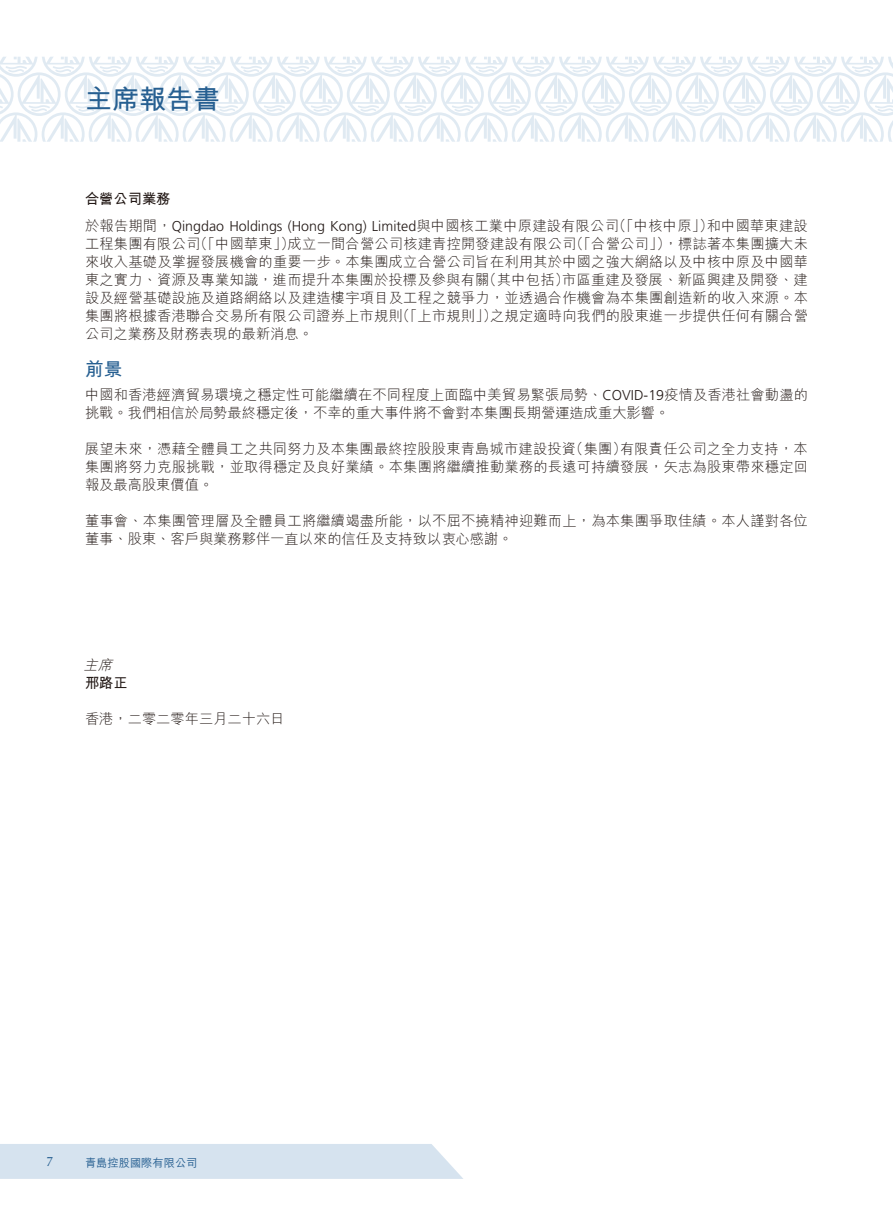
<style>
.page{position:relative;width:893px;height:1212px;background:#fff}
.page>*{position:absolute;margin:0;border:0;box-sizing:border-box;transform-origin:0 0}
.t1{font:700 27px "M Hei HK";color:#265f91}
.t2{font:700 18.75px "M Hei HK";color:#265f91}
.t3{font:300 14.25px/18px "M Hei HK";letter-spacing:.015em;color:#231916}
.t4{font:300 14.25px "Frutiger LT Std";color:#231916}
.t5{font:700 14.25px "M Hei HK";color:#231916}
.t6{font:italic 300 14.25px "M Hei HK";color:#231916}
.t7{font:500 13.5px "Optima LT Std";color:#265f91;scale:.9 1}
.t8{font:500 11.25px "M Hei HK";color:#265f91}
.s1{font-family:"M Hei HK"}
.s2{font-family:"Frutiger LT Std"}
</style>
<div class="page">
<svg style="left:0;top:57px;width:893px;height:85px"></svg>
<div style="left:0;top:1144px;width:463px;height:35px;background:#d6e3ef"></div>
<h1 class="t1" style="left:85px;top:80px;width:136px">主席報告書</h1>
<p class="t5" style="left:85px;top:188px;width:87px">合營公司業務</p>
<p class="t3" style="left:612px;top:217px;width:103px">（「中核中原」）</p>
<p class="t3" style="left:707px;top:217px;width:103px">和中國華東建設</p>
<p class="t4" style="left:85px;top:218px;width:535px"><span class="s1">於報告期間，</span>Qingdao Holdings (Hong Kong) Limited<span class="s1">與中國核工業中原建設有限公司</span></p>
<p class="t3" style="left:193px;top:235px;width:103px">（「中國華東」）</p>
<p class="t3" style="left:569px;top:235px;width:103px">（「合營公司」）</p>
<p class="t3" style="left:664px;top:235px;width:146px">，標誌著本集團擴大未</p>
<p class="t3" style="left:288px;top:235px;width:290px">成立一間合營公司核建青控開發建設有限公司</p>
<p class="t3" style="left:85px;top:235px;width:117px">工程集團有限公司</p>
<p class="t3" style="left:85px;top:253px;width:724px">來收入基礎及掌握發展機會的重要一步。本集團成立合營公司旨在利用其於中國之強大網絡以及中核中原及中國華</p>
<p class="t3" style="left:562px;top:271px;width:247px">市區重建及發展、新區興建及開發、建</p>
<p class="t3" style="left:85px;top:271px;width:406px">東之實力、資源及專業知識，進而提升本集團於投標及參與有關</p>
<p class="t3" style="left:85px;top:289px;width:724px">設及經營基礎設施及道路網絡以及建造樓宇項目及工程之競爭力，並透過合作機會為本集團創造新的收入來源。本</p>
<p class="t3" style="left:490px;top:307px;width:319px">之規定適時向我們的股東進一步提供任何有關合營</p>
<p class="t3" style="left:483px;top:271px;width:88px">（其中包括）</p>
<p class="t3" style="left:396px;top:307px;width:103px">（「上市規則」）</p>
<p class="t3" style="left:85px;top:307px;width:319px">集團將根據香港聯合交易所有限公司證券上市規則公司之業務及財務表現的最新消息。</p>
<h2 class="t2" style="left:85px;top:355px;width:39px">前景</h2>
<p class="t3" style="left:85px;top:386px;width:724px">中國和香港經濟貿易環境之穩定性可能繼續在不同程度上面臨中美貿易緊張局勢、<span class="s2">COVID-19</span>疫情及香港社會動盪的挑戰。我們相信於局勢最終穩定後，不幸的重大事件將不會對本集團長期營運造成重大影響。</p>
<p class="t3" style="left:620px;top:440px;width:189px">有限責任公司之全力支持，本</p>
<p class="t3" style="left:569px;top:440px;width:59px">（集團）</p>
<p class="t3" style="left:85px;top:440px;width:724px">展望未來，憑藉全體員工之共同努力及本集團最終控股股東青島城市建設投資<br>集團將努力克服挑戰，並取得穩定及良好業績。本集團將繼續推動業務的長遠可持續發展，矢志為股東帶來穩定回報及最高股東價值。</p>
<p class="t3" style="left:85px;top:512px;width:724px">董事會、本集團管理層及全體員工將繼續竭盡所能，以不屈不撓精神迎難而上，為本集團爭取佳績。本人謹對各位董事、股東、客戶與業務夥伴一直以來的信任及支持致以衷心感謝。</p>
<p class="t6" style="left:84px;top:658px;width:34px">主席</p>
<p class="t5" style="left:85px;top:672px;width:44px">邢路正</p>
<p class="t3" style="left:85px;top:710px;width:201px">香港，二零二零年三月二十六日</p>
<p class="t7" style="left:47px;top:1154px;width:8px">7</p>
<p class="t8" style="left:85px;top:1154px;width:114px">青島控股國際有限公司</p>
</div>
